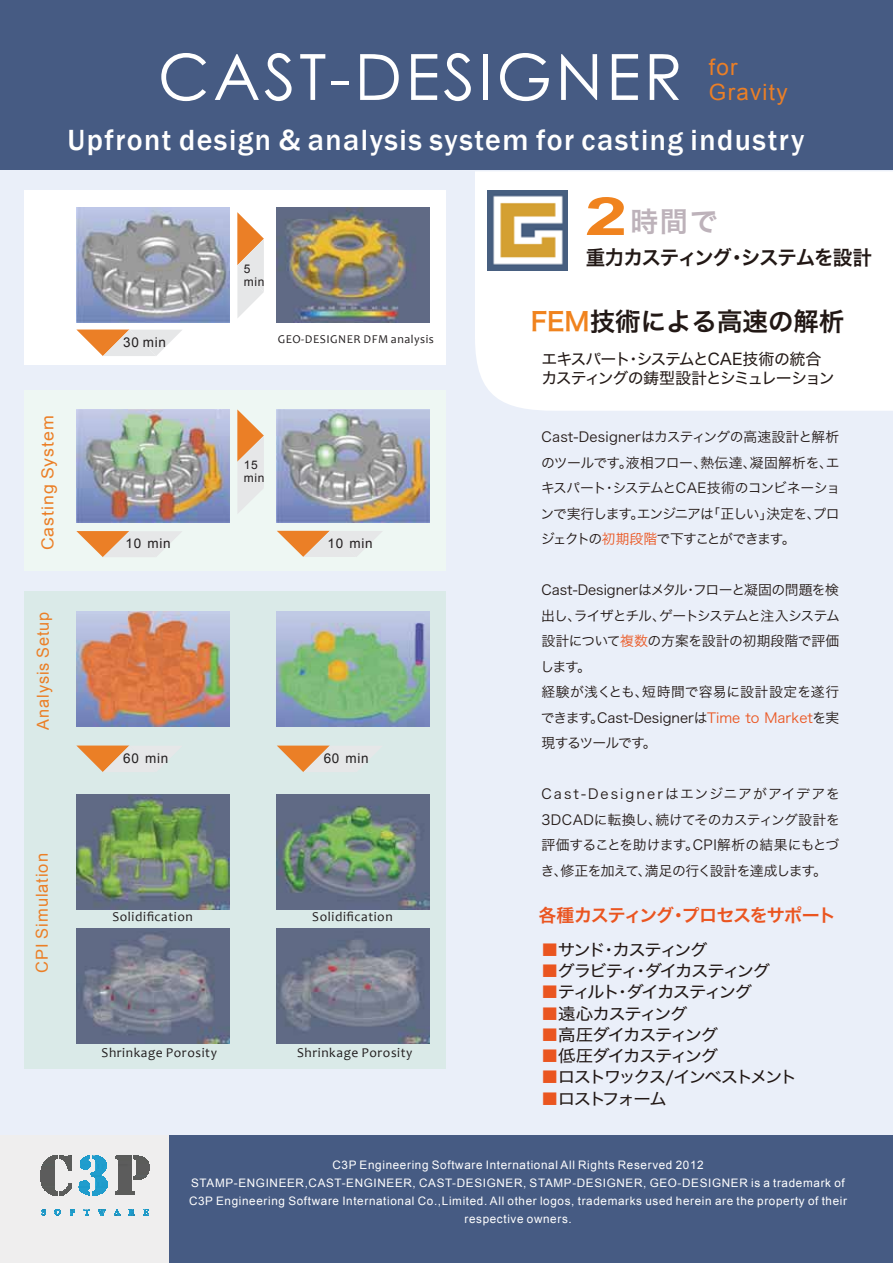
<style>
.page{position:relative;width:893px;height:1263px;background:#eaeff9}
.page>*{position:absolute;margin:0;border:0;box-sizing:border-box;transform-origin:0 0}
.t1{font:63.75px "Century Gothic";letter-spacing:.055em;color:#fff}
.t2{font:500 30px "Franklin Gothic";letter-spacing:.05em;color:#fff}
.t3{font:28.2px "Hira Kaku Std W6";color:#bdb2ba}
.t4{font:25.5px "Hira Kaku Std W6";color:#221815}
.t5{font:22.5px/25px "Arial";letter-spacing:.055em;color:#eb7f26}
.t6{font:19.95px "Hira Kaku Std W6";letter-spacing:-.06em;color:#221815}
.t7{font:18px "Hira Kaku Std W6";letter-spacing:-.065em;color:#ea5520}
.t8{font:16.5px "Hira Kaku Std W4";letter-spacing:-.11em;color:#221815;scale:1.06 1}
.t9{font:16.5px "Hira Kaku Std W4";letter-spacing:-.085em;color:#221815;scale:1.06 1}
.t10{font:16.5px "Arial";color:#eb7f26}
.t11{font:16.5px "Hira Kaku Std W4";letter-spacing:-.14em;color:#221815;scale:1.06 1}
.t12{font:16.5px "Hira Kaku Std W4";letter-spacing:-.13em;color:#221815;scale:1.06 1}
.t13{font:16.5px "Arial";color:#eb7f26;scale:1.08 1}
.t14{font:15.9px/19.2px "Hira Kaku Std W4";letter-spacing:-.075em;color:#221815}
.t15{font:13.8px/25.5px "Hira Kaku Std W3";letter-spacing:-.03em;color:#221815;text-align:justify}
.t16{font:13.5px "Candara";letter-spacing:.045em;color:#221e1f}
.t17{font:13.5px "Arial";letter-spacing:.055em;color:#221e1f}
.t18{font:13.35px "Arial";letter-spacing:.055em;color:#221e1f}
.t19{font:12px "Candara";letter-spacing:.045em;color:#221e1f}
.t20{font:12px/13.4px "Arial";color:#221e1f}
.t21{font:11.85px/13.2px "Arial";color:#221e1f}
.t22{font:11.7px/18px "Arial";letter-spacing:.055em;color:#fff;text-align:center}
.s1{font-family:"Arial";font-weight:700;font-size:52.8px;color:#f0831e}
.s2{color:#f0831e}
.s3{color:#ea5520}
</style>
<div class="page">
<div style="left:475px;top:171px;width:418px;height:240px;background:#fff"></div>
<div style="left:0;top:0;width:893px;height:170px;background:#465b83"></div>
<div style="left:0;top:1135px;width:893px;height:128px;background:#465b83"></div>
<img style="left:487px;top:191px;width:81px;height:80px">
<div style="left:24px;top:191px;width:422px;height:174px;background:#fff"></div>
<svg style="left:76px;top:329px;width:106px;height:27px"></svg>
<img style="left:76px;top:208px;width:153px;height:114px">
<img style="left:277px;top:208px;width:153px;height:114px">
<svg style="left:237px;top:212px;width:27px;height:106px"></svg>
<div style="left:24px;top:389px;width:422px;height:181px;background:#eef7f3"></div>
<svg style="left:76px;top:531px;width:106px;height:26px"></svg>
<svg style="left:237px;top:409px;width:27px;height:104px"></svg>
<svg style="left:277px;top:531px;width:105px;height:26px"></svg>
<img style="left:76px;top:409px;width:153px;height:114px">
<img style="left:277px;top:409px;width:153px;height:114px">
<div style="left:24px;top:591px;width:422px;height:478px;background:#daeae8"></div>
<svg style="left:76px;top:745px;width:105px;height:27px"></svg>
<svg style="left:277px;top:746px;width:105px;height:26px"></svg>
<img style="left:76px;top:611px;width:153px;height:115px">
<img style="left:277px;top:611px;width:153px;height:115px">
<img style="left:76px;top:794px;width:153px;height:115px">
<img style="left:76px;top:929px;width:153px;height:114px">
<img style="left:277px;top:794px;width:153px;height:115px">
<img style="left:277px;top:929px;width:153px;height:114px">
<div style="left:0;top:1135px;width:168px;height:128px;background:#efeeee"></div>
<svg style="left:114px;top:1209px;width:6px;height:6px"></svg>
<svg style="left:42px;top:1209px;width:4px;height:6px"></svg>
<svg style="left:55px;top:1209px;width:6px;height:6px"></svg>
<svg style="left:70px;top:1209px;width:5px;height:6px"></svg>
<svg style="left:84px;top:1209px;width:6px;height:6px"></svg>
<svg style="left:98px;top:1209px;width:8px;height:6px"></svg>
<svg style="left:129px;top:1209px;width:5px;height:6px"></svg>
<svg style="left:143px;top:1209px;width:6px;height:6px"></svg>
<svg style="left:116px;top:1156px;width:33px;height:39px"></svg>
<svg style="left:41px;top:1155px;width:31px;height:41px"></svg>
<svg style="left:79px;top:1155px;width:28px;height:41px"></svg>
<h1 class="t1" style="left:158px;top:38px;width:526px">CAST-DESIGNER</h1>
<h3 class="t5" style="left:709px;top:55px;width:80px">for<br>Gravity</h3>
<h2 class="t2" style="left:68px;top:121px;width:738px">Upfront design &amp; analysis system for casting industry</h2>
<p class="t13" style="left:37px;top:550px;width:127px;rotate:-90deg">C a ni ts g S etsy m</p>
<p class="t10" style="left:32px;top:729px;width:120px;rotate:-90deg">A n a sisyl S e ut p</p>
<p class="t10" style="left:31px;top:972px;width:121px;rotate:-90deg">C P SI i m u al oi t n</p>
<p class="t17" style="left:123px;top:333px;width:44px">30 min</p>
<p class="t18" style="left:126px;top:534px;width:47px">10 min</p>
<p class="t20" style="left:244px;top:262px;width:22px">5 min</p>
<p class="t19" style="left:278px;top:332px;width:158px">GEO-DESIGNER DFM analysis</p>
<p class="t21" style="left:244px;top:458px;width:22px">15 min</p>
<p class="t18" style="left:328px;top:535px;width:47px">10 min</p>
<p class="t17" style="left:123px;top:749px;width:47px">60 min</p>
<p class="t17" style="left:324px;top:749px;width:47px">60 min</p>
<p class="t16" style="left:112px;top:908px;width:82px">Solidification</p>
<p class="t16" style="left:312px;top:908px;width:82px">Solidification</p>
<p class="t16" style="left:102px;top:1044px;width:117px">Shrinkage Porosity</p>
<p class="t16" style="left:297px;top:1044px;width:117px">Shrinkage Porosity</p>
<h3 class="t3" style="left:585px;top:199px;width:135px"><span class="s1">2</span>時間で</h3>
<h3 class="t6" style="left:586px;top:243px;width:288px">重力カスティング・システムを設計</h3>
<h3 class="t4" style="left:531px;top:301px;width:315px"><span class="s2">FEM</span>技術による高速の解析</h3>
<p class="t14" style="left:541px;top:349px;width:295px">エキスパート・システムとCAE技術の統合カスティングの鋳型設計とシミュレーション</p>
<p class="t15" style="left:541px;top:424px;width:301px">Cast-Designerはカスティングの高速設計と解析のツールです。液相フロー、熱伝達、凝固解析を、エキスパート・システムとCAE技術のコンビネーションで実行します。エンジニアは「正しい」決定を、プロジェクトの<span class="s3">初期段階</span>で下すことができます。</p>
<p class="t15" style="left:540px;top:577px;width:301px;text-align:left">Cast-Designerはメタル・フローと凝固の問題を検出し、ライザとチル、ゲートシステムと注入システム設計について<span class="s3">複数</span>の方案を設計の初期段階で評価します。<br>経験が浅くとも、短時間で容易に設計設定を遂行できます。Cast-Designerは<span class="s3">Time to Market</span>を実現するツールです。</p>
<p class="t15" style="left:541px;top:781px;width:301px">Cast-Designerはエンジニアがアイデアを3DCADに転換し、続けてそのカスティング設計を評価することを助けます。CPI解析の結果にもとづき、修正を加えて、満足の行く設計を達成します。</p>
<h3 class="t7" style="left:539px;top:901px;width:299px">各種カスティング・プロセスをサポート</h3>
<p class="t8" style="left:541px;top:937px;width:241px"><span class="s3">■</span>サンド・カスティング　　　　　</p>
<p class="t8" style="left:541px;top:958px;width:234px"><span class="s3">■</span>グラビティ・ダイカスティング　</p>
<p class="t12" style="left:541px;top:980px;width:200px"><span class="s3">■</span>ティルト・ダイカスティング</p>
<p class="t9" style="left:541px;top:1001px;width:140px"><span class="s3">■</span>遠心カスティング</p>
<p class="t9" style="left:541px;top:1022px;width:169px"><span class="s3">■</span>高圧ダイカスティング</p>
<p class="t9" style="left:541px;top:1043px;width:169px"><span class="s3">■</span>低圧ダイカスティング</p>
<p class="t11" style="left:541px;top:1065px;width:243px"><span class="s3">■</span>ロストワックス/インベストメント</p>
<p class="t8" style="left:541px;top:1086px;width:120px"><span class="s3">■</span>ロストフォーム</p>
<p class="t22" style="left:189px;top:1155px;width:659px">C3P Engineering Software International All Rights Reserved 2012<br>STAMP-ENGINEER,CAST-ENGINEER, CAST-DESIGNER, STAMP-DESIGNER, GEO-DESIGNER is a trademark of C3P Engineering Software International Co.,Limited. All other logos, trademarks used herein are the property of their respective owners.</p>
</div>
